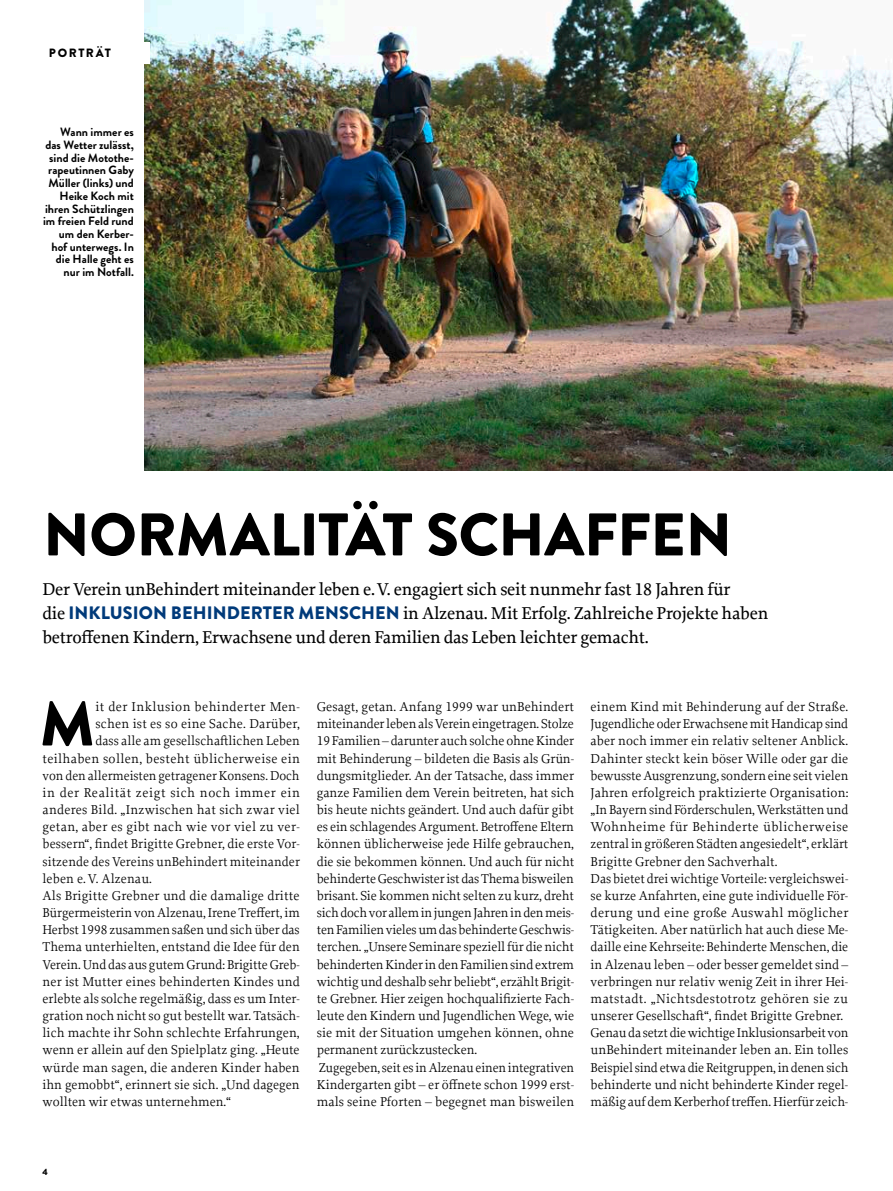
<style>
.page{position:relative;width:893px;height:1191px;background:#fff}
.page>*{position:absolute;margin:0;border:0;box-sizing:border-box;transform-origin:0 0}
.t1{font:900 62.55px "Brandon Grotesque";color:#000}
.t2{font:900 60px "Brandon Grotesque";letter-spacing:-.01em;color:#000}
.t3{font:500 18px/24px "Proforma";letter-spacing:-.015em;color:#000}
.t4{font:13.5px/17.1px "Proforma";color:#000}
.t5{font:13.5px "Proforma";letter-spacing:.025em;color:#000}
.t6{font:13.5px "Proforma";letter-spacing:.02em;color:#000}
.t7{font:13.5px "Proforma";letter-spacing:.04em;color:#000}
.t8{font:13.5px "Proforma";letter-spacing:.03em;color:#000}
.t9{font:700 12px/12.8px "Brandon Grotesque";color:#000;text-align:right}
.t10{font:900 12px "Brandon Grotesque";letter-spacing:.135em;color:#000}
.t11{font:900 9px "Brandon Grotesque";color:#000}
.s1{font-family:"Brandon Grotesque";font-weight:900;color:#003a7a}
</style>
<div class="page">
<img style="left:145px;top:0;width:748px;height:471px">
<div style="left:43px;top:43px;width:107px;height:21px;background:#fff"></div>
<p class="t10" style="left:49px;top:45px;width:63px">PORTRÄT</p>
<p class="t9" style="left:43px;top:126px;width:92px">Wann immer es das Wetter zulässt, sind die Motothe&shy;rapeutinnen Gaby<br>Müller (links) und<br>Heike Koch mit ihren Schützlingen im freien Feld rund um den Kerber&shy;hof unterwegs. In die Halle geht es nur im Notfall.</p>
<h2 class="t2" style="left:43px;top:492px;width:690px">NORMALITÄT SCHAFFEN</h2>
<p class="t3" style="left:43px;top:577px;width:727px">Der Verein unBehindert miteinander leben e.V. engagiert sich seit nunmehr fast 18 Jahren für<br>die <span class="s1">INKLUSION BEHINDERTER MENSCHEN</span> in Alzenau. Mit Erfolg. Zahlreiche Projekte haben betroffenen Kindern, Erwachsene und deren Familien das Leben leichter gemacht.</p>
<h1 class="t1" style="left:40px;top:679px;width:56px">M</h1>
<p class="t8" style="left:95px;top:698px;width:206px">it der Inklusion behinderter Men-</p>
<p class="t4" style="left:95px;top:715px;width:206px">schen ist es so eine Sache. Darüber,</p>
<p class="t4" style="left:95px;top:732px;width:206px">dass alle am gesellschaftlichen Leben</p>
<p class="t5" style="left:43px;top:750px;width:259px">teilhaben sollen, besteht üblicherweise ein</p>
<p class="t4" style="left:43px;top:766px;width:259px">von den allermeisten getragener Konsens. Doch</p>
<p class="t7" style="left:43px;top:784px;width:259px">in der Realität zeigt sich noch immer ein</p>
<p class="t4" style="left:43px;top:801px;width:259px">anderes Bild. „Inzwischen hat sich zwar viel</p>
<p class="t6" style="left:43px;top:818px;width:259px">getan, aber es gibt nach wie vor viel zu ver-</p>
<p class="t4" style="left:43px;top:835px;width:259px">bessern“, findet Brigitte Grebner, die erste Vor-</p>
<p class="t4" style="left:43px;top:852px;width:259px">sitzende des Vereins unBehindert miteinander</p>
<p class="t4" style="left:43px;top:869px;width:111px">leben e.V. Alzenau.</p>
<p class="t4" style="left:43px;top:886px;width:259px">Als Brigitte Grebner und die damalige dritte</p>
<p class="t4" style="left:43px;top:904px;width:259px">Bürgermeisterin von Alzenau, Irene Treffert, im</p>
<p class="t4" style="left:43px;top:921px;width:259px">Herbst 1998 zusammen saßen und sich über das</p>
<p class="t4" style="left:43px;top:938px;width:259px">Thema unterhielten, entstand die Idee für den</p>
<p class="t4" style="left:43px;top:955px;width:259px">Verein. Und das aus gutem Grund: Brigitte Greb-</p>
<p class="t4" style="left:43px;top:972px;width:259px">ner ist Mutter eines behinderten Kindes und</p>
<p class="t4" style="left:43px;top:989px;width:259px">erlebte als solche regelmäßig, dass es um Inter-</p>
<p class="t4" style="left:43px;top:1007px;width:259px">gration noch nicht so gut bestellt war. Tatsäch-</p>
<p class="t4" style="left:43px;top:1024px;width:259px">lich machte ihr Sohn schlechte Erfahrungen,</p>
<p class="t4" style="left:43px;top:1041px;width:259px">wenn er allein auf den Spielplatz ging. „Heute</p>
<p class="t4" style="left:43px;top:1058px;width:259px">würde man sagen, die anderen Kinder haben</p>
<p class="t4" style="left:43px;top:1075px;width:259px">ihn gemobbt“, erinnert sie sich. „Und dagegen</p>
<p class="t4" style="left:43px;top:1092px;width:190px">wollten wir etwas unternehmen.“</p>
<p class="t4" style="left:317px;top:698px;width:259px">Gesagt, getan. Anfang 1999 war unBehindert miteinander leben als Verein eingetragen. Stolze 19 Familien – darunter auch solche ohne Kinder mit Behinderung – bildeten die Basis als Grün&shy;dungsmitglieder. An der Tatsache, dass immer ganze Familien dem Verein beitreten, hat sich bis heute nichts geändert. Und auch dafür gibt es ein schlagendes Argument. Betroffene Eltern können üblicherweise jede Hilfe gebrauchen, die sie bekommen können. Und auch für nicht behinderte Geschwister ist das Thema bisweilen brisant. Sie kommen nicht selten zu kurz, dreht sich doch vor allem in jungen Jahren in den meis&shy;ten Familien vieles um das behinderte Geschwis&shy;terchen. „Unsere Seminare speziell für die nicht behinderten Kinder in den Familien sind extrem wichtig und deshalb sehr beliebt“, erzählt Brigit&shy;te Grebner. Hier zeigen hochqualifizierte Fach&shy;leute den Kindern und Jugendlichen Wege, wie sie mit der Situation umgehen können, ohne permanent zurückzustecken.<br>Zugegeben, seit es in Alzenau einen integrativen Kindergarten gibt – er öffnete schon 1999 erst&shy;mals seine Pforten – begegnet man bisweilen</p>
<p class="t4" style="left:591px;top:698px;width:259px">einem Kind mit Behinderung auf der Straße.<br>Jugendliche oder Erwachsene mit Handicap sind aber noch immer ein relativ seltener Anblick.<br>Dahinter steckt kein böser Wille oder gar die bewusste Ausgrenzung, sondern eine seit vielen Jahren erfolgreich praktizierte Organisation: „In Bayern sind Förderschulen, Werkstätten und Wohnheime für Behinderte üblicherweise zentral in größeren Städten angesiedelt“, erklärt Brigitte Grebner den Sachverhalt.<br>Das bietet drei wichtige Vorteile: vergleichswei&shy;se kurze Anfahrten, eine gute individuelle För&shy;derung und eine große Auswahl möglicher Tätigkeiten. Aber natürlich hat auch diese Me&shy;daille eine Kehrseite: Behinderte Menschen, die in Alzenau leben – oder besser gemeldet sind – verbringen nur relativ wenig Zeit in ihrer Hei&shy;matstadt. „Nichtsdestotrotz gehören sie zu unserer Gesellschaft“, findet Brigitte Grebner.<br>Genau da setzt die wichtige Inklusionsarbeit von unBehindert miteinander leben an. Ein tolles Beispiel sind etwa die Reitgruppen, in denen sich behinderte und nicht behinderte Kinder regel&shy;mäßig auf dem Kerberhof treffen. Hierfür zeich-</p>
<p class="t11" style="left:43px;top:1165px;width:7px">4</p>
</div>
